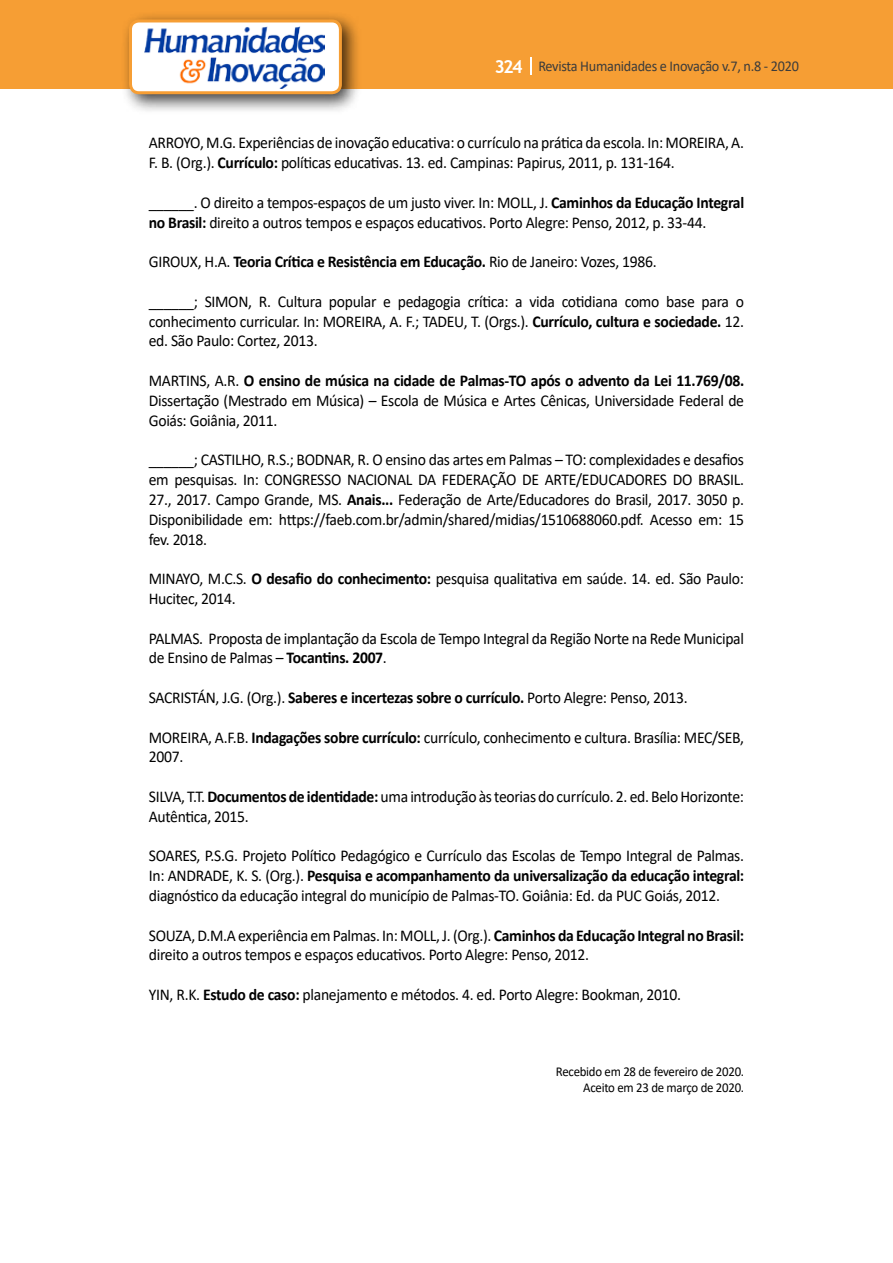
<style>
.page{position:relative;width:893px;height:1263px;background:#fff}
.page>*{position:absolute;margin:0;border:0;box-sizing:border-box;transform-origin:0 0}
.t1{font:16.5px/19.8px "Calibri";letter-spacing:-.02em;color:#000;scale:.95 1}
.t2{font:700 16.5px "Calibri";letter-spacing:-.02em;color:#000;scale:.95 1}
.t3{font:15px "Calibri";letter-spacing:-.02em;color:#3c3c3b;scale:.95 1}
.t4{font:13.5px/16.2px "Calibri";letter-spacing:-.02em;color:#000;text-align:right;scale:.95 1}
.s1{font-family:"Trebuchet MS";font-weight:700;font-size:18px;color:#fff}
.s2{font-weight:700}
.s3{font-weight:400}
</style>
<div class="page">
<div style="left:0;top:0;width:893px;height:88px;background:#f69e34"></div>
<svg style="left:530px;top:57px;width:2px;height:18px"></svg>
<div style="left:121px;top:11px;width:241px;height:103px;background:#000;opacity:.75"></div>
<div style="left:130px;top:21px;width:210px;height:72px;background:#fff;border-radius:9px"></div>
<img style="left:144px;top:27px;width:181px;height:62px">
<div style="left:129px;top:19px;width:213px;height:75px;border:3px solid #f69e34;border-radius:9px"></div>
<p class="t3" style="left:495px;top:56px;width:322px"><span class="s1">324</span> Revista Humanidades e Inovação v.7, n.8 - 2020</p>
<p class="t1" style="left:149px;top:133px;width:628px">ARROYO, M.G. Experiências de inovação educativa: o currículo na prática da escola. In: MOREIRA, A.<br>F. B. (Org.). <span class="s2">Currículo:</span> políticas educativas. 13. ed. Campinas: Papirus, 2011, p. 131-164.</p>
<p class="t1" style="left:149px;top:192px;width:628px">______. O direito a tempos-espaços de um justo viver. In: MOLL, J. <span class="s2">Caminhos da Educação Integral no Brasil:</span> direito a outros tempos e espaços educativos. Porto Alegre: Penso, 2012, p. 33-44.</p>
<p class="t2" style="left:149px;top:250px;width:536px"><span class="s3">GIROUX, H.A.</span> Teoria Crítica e Resistência em Educação. <span class="s3">Rio de Janeiro: Vozes, 1986.</span></p>
<p class="t1" style="left:149px;top:291px;width:628px;text-align:justify">______; SIMON, R. Cultura popular e pedagogia crítica: a vida cotidiana como base para o conhecimento curricular. In: MOREIRA, A. F.; TADEU, T. (Orgs.). <span class="s2">Currículo, cultura e sociedade.</span> 12. ed. São Paulo: Cortez, 2013.</p>
<p class="t1" style="left:149px;top:370px;width:628px;text-align:justify">MARTINS, A.R. <span class="s2">O ensino de música na cidade de Palmas-TO após o advento da Lei 11.769/08.<br></span>Dissertação (Mestrado em Música) – Escola de Música e Artes Cênicas, Universidade Federal de Goiás: Goiânia, 2011.</p>
<p class="t1" style="left:149px;top:449px;width:628px;text-align:justify">______; CASTILHO, R.S.; BODNAR, R. O ensino das artes em Palmas – TO: complexidades e desafios em pesquisas. In: CONGRESSO NACIONAL DA FEDERAÇÃO DE ARTE/EDUCADORES DO BRASIL.<br>27., 2017. Campo Grande, MS. <span class="s2">Anais...</span> Federação de Arte/Educadores do Brasil, 2017. 3050 p.<br>Disponibilidade em: https://faeb.com.br/admin/shared/midias/1510688060.pdf. Acesso em: 15 fev. 2018.</p>
<p class="t1" style="left:149px;top:568px;width:628px">MINAYO, M.C.S. <span class="s2">O desafio do conhecimento:</span> pesquisa qualitativa em saúde. 14. ed. São Paulo:<br>Hucitec, 2014.</p>
<p class="t1" style="left:149px;top:628px;width:628px">PALMAS. Proposta de implantação da Escola de Tempo Integral da Região Norte na Rede Municipal de Ensino de Palmas – <span class="s2">Tocantins. 2007</span>.</p>
<p class="t1" style="left:149px;top:687px;width:569px">SACRISTÁN, J.G. (Org.). <span class="s2">Saberes e incertezas sobre o currículo.</span> Porto Alegre: Penso, 2013.</p>
<p class="t1" style="left:149px;top:727px;width:628px">MOREIRA, A.F.B. <span class="s2">Indagações sobre currículo:</span> currículo, conhecimento e cultura. Brasília: MEC/SEB,<br>2007.</p>
<p class="t1" style="left:149px;top:786px;width:628px">SILVA, T.T. <span class="s2">Documentos de identidade:</span> uma introdução às teorias do currículo. 2. ed. Belo Horizonte:<br>Autêntica, 2015.</p>
<p class="t1" style="left:149px;top:845px;width:628px;text-align:justify">SOARES, P.S.G. Projeto Político Pedagógico e Currículo das Escolas de Tempo Integral de Palmas.<br>In: ANDRADE, K. S. (Org.). <span class="s2">Pesquisa e acompanhamento da universalização da educação integral: </span>diagnóstico da educação integral do município de Palmas-TO. Goiânia: Ed. da PUC Goiás, 2012.</p>
<p class="t1" style="left:149px;top:925px;width:628px">SOUZA, D.M.A experiência em Palmas. In: MOLL, J. (Org.). <span class="s2">Caminhos da Educação Integral no Brasil: </span>direito a outros tempos e espaços educativos. Porto Alegre: Penso, 2012.</p>
<p class="t1" style="left:149px;top:984px;width:562px">YIN, R.K. <span class="s2">Estudo de caso:</span> planejamento e métodos. 4. ed. Porto Alegre: Bookman, 2010.</p>
<p class="t4" style="left:556px;top:1063px;width:200px">Recebido em 28 de fevereiro de 2020.<br>Aceito em 23 de março de 2020.</p>
</div>
